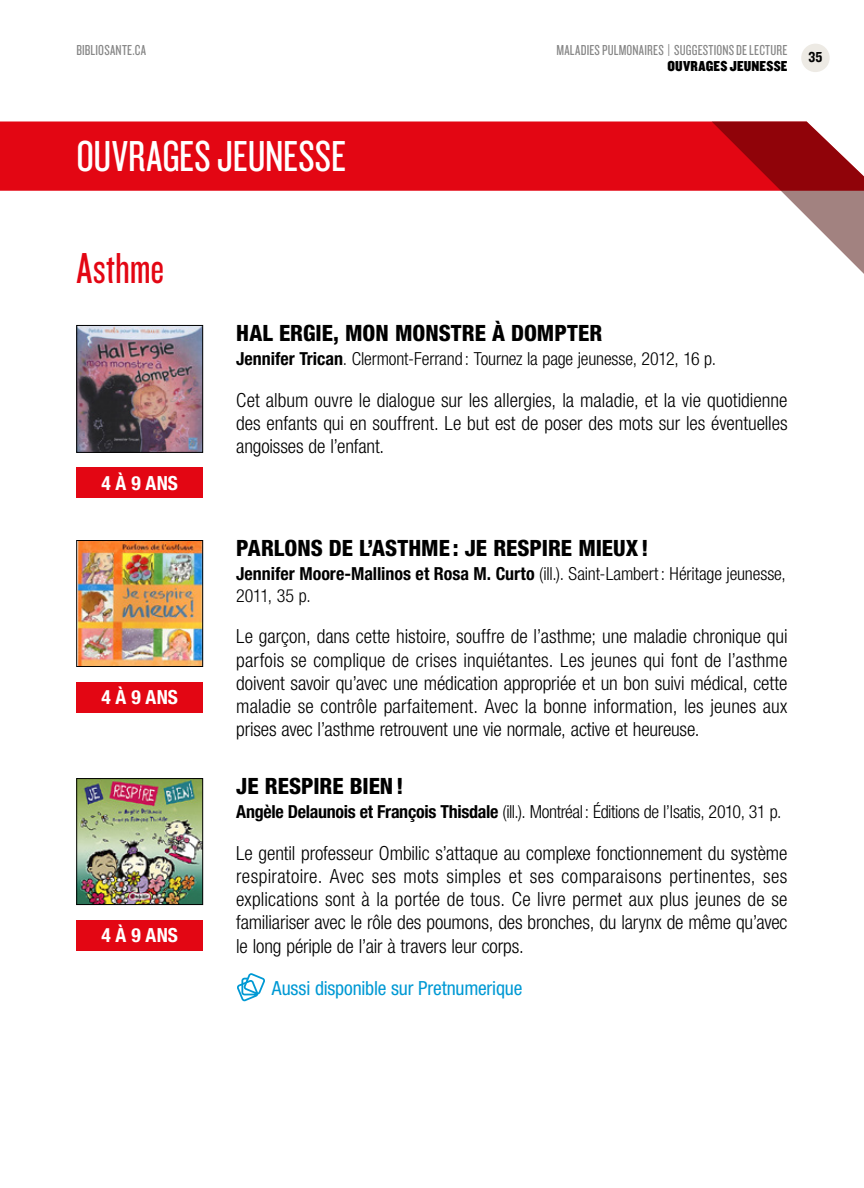
<style>
.page{position:relative;width:864px;height:1188px;background:#fff}
.page>*{position:absolute;margin:0;border:0;box-sizing:border-box;transform-origin:0 0}
.t1{font:45px "Knockout 28 Junior Feathrwt";color:#fff}
.t2{font:45px "Knockout 28 Junior Feathrwt";letter-spacing:.005em;color:#e30613}
.t3{font:800 condensed 22.5px "Helvetica Neue LT Std";color:#000}
.t4{font:300 condensed 19.5px/23.2px "Helvetica Neue LT Std";letter-spacing:-.005em;color:#000;text-align:justify}
.t5{font:condensed 19.5px "Helvetica Neue LT Std";letter-spacing:-.01em;color:#0099d4}
.t6{font:700 condensed 19.5px "Helvetica Neue LT Std";letter-spacing:.005em;color:#fff}
.t7{font:300 condensed 18px/21.8px "Helvetica Neue LT Std";letter-spacing:-.01em;color:#000}
.t8{font:15px "Knockout 28 Junior Feathrwt";letter-spacing:.015em;color:#878787}
.t9{font:15px "Knockout 70 Full Welterwt";letter-spacing:.01em;color:#000}
.t10{font:15px "Knockout HTF50 Welterweight";color:#000}
.s1{font-weight:700}
</style>
<div class="page">
<div style="left:801px;top:44px;width:29px;height:28px;background:#edeae4;border-radius:50%"></div>
<div style="left:0;top:122px;width:712px;height:69px;background:#e30613"></div>
<svg style="left:712px;top:121px;width:152px;height:153px"></svg>
<img style="left:78px;top:327px;width:123px;height:124px">
<div style="left:76px;top:325px;width:127px;height:128px;border:1px solid #000"></div>
<div style="left:76px;top:468px;width:127px;height:30px;background:#e30613"></div>
<img style="left:78px;top:542px;width:123px;height:123px">
<div style="left:76px;top:540px;width:127px;height:127px;border:1px solid #000"></div>
<div style="left:76px;top:682px;width:127px;height:30px;background:#e30613"></div>
<img style="left:78px;top:780px;width:123px;height:123px">
<div style="left:76px;top:778px;width:127px;height:127px;border:1px solid #000"></div>
<div style="left:76px;top:920px;width:127px;height:31px;background:#e30613"></div>
<svg style="left:237px;top:973px;width:28px;height:28px"></svg>
<p class="t8" style="left:76px;top:41px;width:71px">BIBLIOSANTE.CA</p>
<h1 class="t1" style="left:76px;top:128px;width:271px">OUVRAGES JEUNESSE</h1>
<p class="t8" style="left:556px;top:41px;width:233px">MALADIES PULMONAIRES | SUGGESTIONS DE LECTURE</p>
<p class="t9" style="left:668px;top:56px;width:121px">OUVRAGES JEUNESSE</p>
<p class="t10" style="left:809px;top:50px;width:15px">35</p>
<h1 class="t2" style="left:76px;top:241px;width:89px">Asthme</h1>
<p class="t6" style="left:101px;top:471px;width:78px">4 À 9 ANS</p>
<p class="t6" style="left:101px;top:685px;width:78px">4 À 9 ANS</p>
<p class="t6" style="left:101px;top:923px;width:78px">4 À 9 ANS</p>
<p class="t3" style="left:236px;top:319px;width:368px">HAL ERGIE, MON MONSTRE À DOMPTER</p>
<p class="t7" style="left:236px;top:348px;width:481px"><span class="s1">Jennifer Trican</span>. Clermont-Ferrand : Tournez la page jeunesse, 2012, 16 p.</p>
<p class="t4" style="left:236px;top:388px;width:553px">Cet album ouvre le dialogue sur les allergies, la maladie, et la vie quotidienne des enfants qui en souffrent. Le but est de poser des mots sur les éventuelles angoisses de l’enfant.</p>
<p class="t3" style="left:236px;top:534px;width:414px">PARLONS DE L’ASTHME: JE RESPIRE MIEUX!</p>
<p class="t7" style="left:236px;top:563px;width:551px"><span class="s1">Jennifer Moore-Mallinos et Rosa M. Curto</span> (ill.). Saint-Lambert : Héritage jeunesse,<br>2011, 35 p.</p>
<p class="t4" style="left:236px;top:625px;width:553px">Le garçon, dans cette histoire, souffre de l’asthme; une maladie chronique qui parfois se complique de crises inquiétantes. Les jeunes qui font de l’asthme doivent savoir qu’avec une médication appropriée et un bon suivi médical, cette maladie se contrôle parfaitement. Avec la bonne information, les jeunes aux prises avec l’asthme retrouvent une vie normale, active et heureuse.</p>
<p class="t3" style="left:236px;top:773px;width:169px">JE RESPIRE BIEN!</p>
<p class="t7" style="left:236px;top:801px;width:547px"><span class="s1">Angèle Delaunois et François Thisdale</span> (ill.). Montréal: Éditions de l’Isatis, 2010, 31 p.</p>
<p class="t4" style="left:236px;top:841px;width:553px">Le gentil professeur Ombilic s’attaque au complexe fonctionnement du système respiratoire. Avec ses mots simples et ses comparaisons pertinentes, ses explications sont à la portée de tous. Ce livre permet aux plus jeunes de se familiariser avec le rôle des poumons, des bronches, du larynx de même qu’avec le long périple de l’air à travers leur corps.</p>
<p class="t5" style="left:272px;top:977px;width:252px">Aussi disponible sur Pretnumerique</p>
</div>
